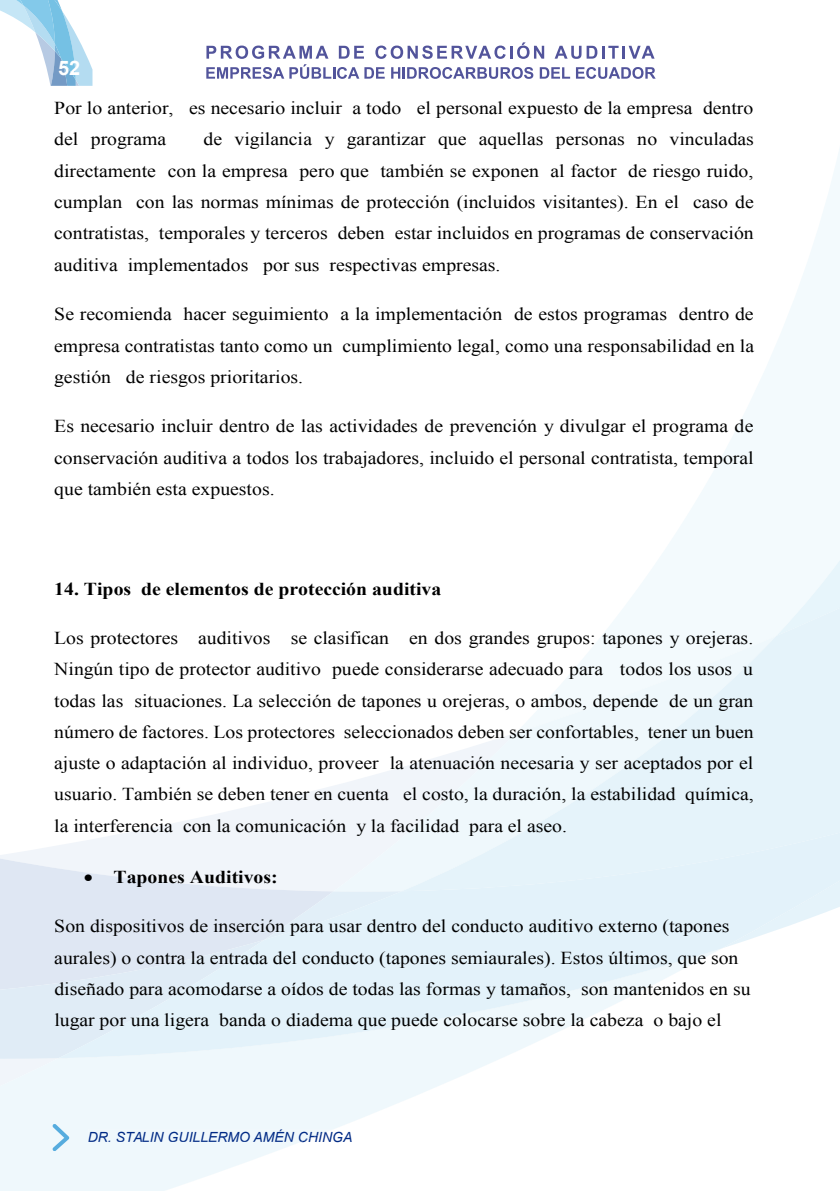
<style>
.page{position:relative;width:840px;height:1191px;background:#fff}
.page>*{position:absolute;margin:0;border:0;box-sizing:border-box;transform-origin:0 0}
.t1{font:700 20px "Arial";color:#fff}
.t2{font:18.2px/31.4px "Times New Roman";color:#000;text-align:justify;scale:1.09 1}
.t3{font:700 18.2px "Times New Roman";color:#000;scale:1.09 1}
.t4{font:italic 14px "Arial";color:#002a85}
</style>
<div class="page">
<svg style="left:206px;top:42px;width:449px;height:37px"></svg>
<svg style="left:0;top:786px;width:333px;height:72px"></svg>
<div style="left:0;top:880px;width:58px;height:68px;background:#dfe7f3"></div>
<svg style="left:624px;top:153px;width:215px;height:455px"></svg>
<svg style="left:775px;top:560px;width:64px;height:48px"></svg>
<svg style="left:333px;top:768px;width:68px;height:64px;fill:#f1f5fa"></svg>
<svg style="left:0;top:948px;width:501px;height:243px;fill:#eff8fc"></svg>
<div style="left:88px;top:1129px;width:246px;height:12px;background:#eff8fc"></div>
<svg style="left:401px;top:608px;width:438px;height:224px"></svg>
<svg style="left:58px;top:832px;width:781px;height:226px;fill:#e3f2fa"></svg>
<svg style="left:0;top:0;width:92px;height:86px"></svg>
<svg style="left:52px;top:1123px;width:17px;height:28px"></svg>
<p class="t1" style="left:58px;top:55px;width:24px">52</p>
<p class="t2" style="left:54px;top:92px;width:642px">Por lo anterior, es necesario incluir a todo el personal expuesto de la empresa dentro del programa</p>
<p class="t2" style="left:54px;top:123px;width:643px;text-indent:149px">de vigilancia y garantizar que aquellas personas no vinculadas directamente con la empresa pero que también se exponen al factor de riesgo ruido, cumplan con las normas mínimas de protección (incluidos visitantes). En el caso de contratistas, temporales y terceros deben estar incluidos en programas de conservación auditiva implementados por sus respectivas empresas.</p>
<p class="t2" style="left:54px;top:298px;width:643px">Se recomienda hacer seguimiento a la implementación de estos programas dentro de empresa contratistas tanto como un cumplimiento legal, como una responsabilidad en la gestión de riesgos prioritarios.</p>
<p class="t2" style="left:54px;top:410px;width:642px">Es necesario incluir dentro de las actividades de prevención y divulgar el programa de conservación auditiva a todos los trabajadores, incluido el personal contratista, temporal que también esta expuestos.</p>
<p class="t3" style="left:54px;top:576px;width:356px">14. Tipos de elementos de protección auditiva</p>
<p class="t2" style="left:54px;top:622px;width:643px">Los protectores auditivos se clasifican en dos grandes grupos: tapones y orejeras.<br>Ningún tipo de protector auditivo puede considerarse adecuado para todos los usos u todas las situaciones. La selección de tapones u orejeras, o ambos, depende de un gran número de factores. Los protectores seleccionados deben ser confortables, tener un buen ajuste o adaptación al individuo, proveer la atenuación necesaria y ser aceptados por el usuario. También se deben tener en cuenta el costo, la duración, la estabilidad química, la interferencia con la comunicación y la facilidad para el aseo.</p>
<p class="t3" style="left:84px;top:864px;width:179px">• Tapones Auditivos:</p>
<p class="t2" style="left:54px;top:910px;width:640px;text-align:left">Son dispositivos de inserción para usar dentro del conducto auditivo externo (tapones aurales) o contra la entrada del conducto (tapones semiaurales). Estos últimos, que son diseñado para acomodarse a oídos de todas las formas y tamaños, son mantenidos en su lugar por una ligera banda o diadema que puede colocarse sobre la cabeza o bajo el</p>
<p class="t4" style="left:88px;top:1127px;width:266px">DR. STALIN GUILLERMO AMÉN CHINGA</p>
</div>
